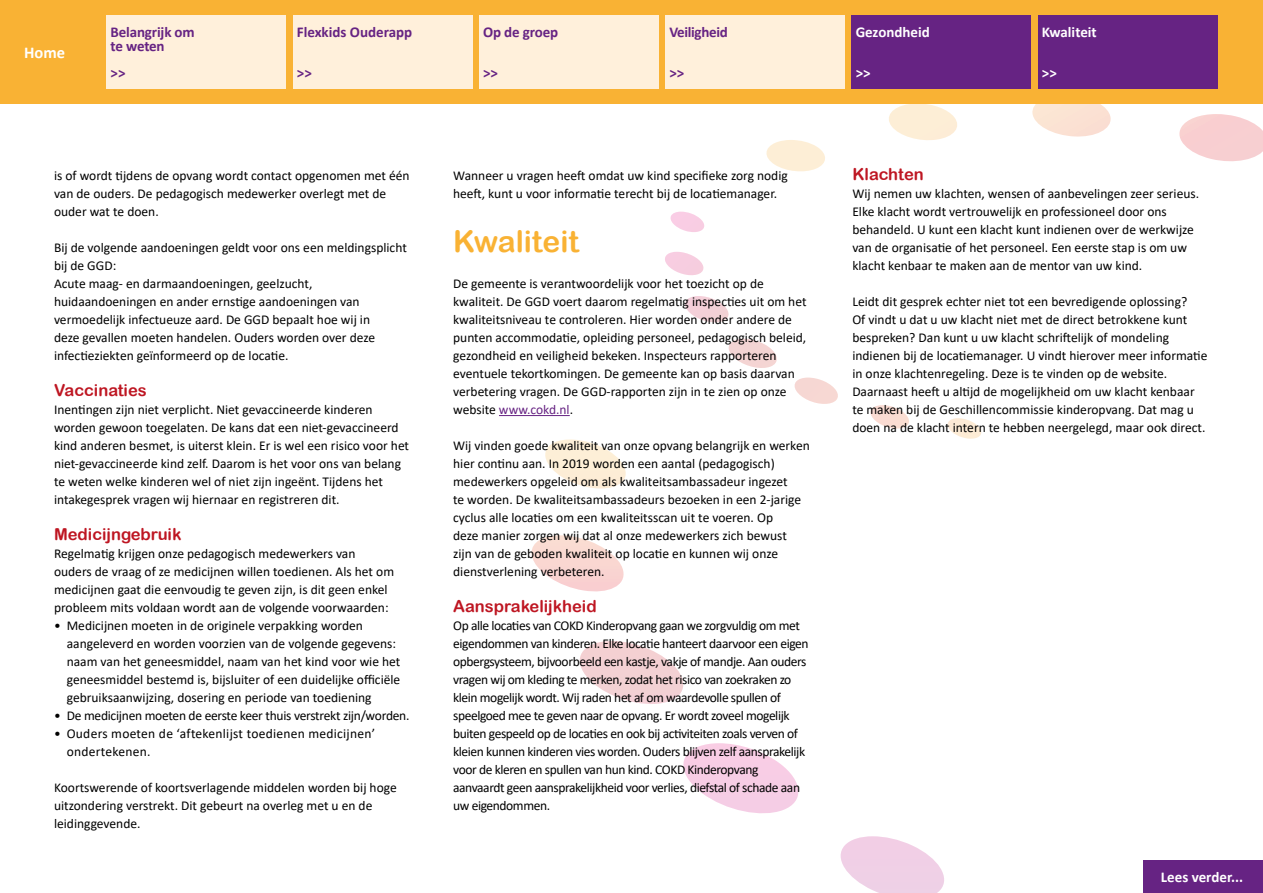
<style>
.page{position:relative;width:1263px;height:893px;background:#fff}
.page>*{position:absolute;margin:0;border:0;box-sizing:border-box;transform-origin:0 0}
.t1{font:30px "Arial Rounded MT Bold";color:#f9b234}
.t2{font:16.5px "Arial Rounded MT Bold";color:#be1622}
.t3{font:700 16.5px "Calibri";color:#fff}
.t4{font:700 15px/13.6px "Calibri";letter-spacing:-.01em;color:#662383}
.t5{font:700 15px "Calibri";color:#fff}
.t6{font:13.5px/18px "Calibri";color:#000}
.t7{font:13.5px/18px "Calibri";letter-spacing:-.03em;color:#000}
.t8{font:13.5px/18px "Calibri";letter-spacing:.02em;color:#000}
.t9{font:13.5px "Calibri";letter-spacing:-.02em;color:#000}
.s1{color:#662383}
</style>
<div class="page">
<svg style="left:665px;top:212px;width:316px;height:227px"></svg>
<svg style="left:763px;top:104px;width:500px;height:330px"></svg>
<svg style="left:531px;top:439px;width:613px;height:454px"></svg>
<hr style="left:499px;top:415px;width:71px;height:1px;background:#662383">
<div style="left:0;top:0;width:1263px;height:104px;background:#f9b234"></div>
<div style="left:106px;top:15px;width:180px;height:73px;background:#fff0db"></div>
<div style="left:293px;top:15px;width:179px;height:73px;background:#fff0db"></div>
<div style="left:851px;top:15px;width:180px;height:73px;background:#662383"></div>
<div style="left:665px;top:15px;width:180px;height:73px;background:#fff0db"></div>
<div style="left:479px;top:15px;width:180px;height:73px;background:#fff0db"></div>
<div style="left:1038px;top:15px;width:179px;height:73px;background:#662383"></div>
<div style="left:1144px;top:860px;width:119px;height:33px;background:#662383"></div>
<p class="t3" style="left:24px;top:41px;width:43px">Home</p>
<p class="t4" style="left:111px;top:25px;width:86px">Belangrijk om te weten</p>
<p class="t4" style="left:111px;top:66px;width:16px">&gt;&gt;</p>
<p class="t4" style="left:297px;top:25px;width:117px">Flexkids Ouderapp</p>
<p class="t4" style="left:297px;top:66px;width:16px">&gt;&gt;</p>
<p class="t6" style="left:54px;top:166px;width:357px">is of wordt tijdens de opvang wordt contact opgenomen met één van de ouders. De pedagogisch medewerker overlegt met de ouder wat te doen.</p>
<p class="t6" style="left:54px;top:238px;width:354px">Bij de volgende aandoeningen geldt voor ons een meldingsplicht bij de GGD:<br>Acute maag- en darmaandoeningen, geelzucht, huidaandoeningen en ander ernstige aandoeningen van vermoedelijk infectueuze aard. De GGD bepaalt hoe wij in<br>deze gevallen moeten handelen. Ouders worden over deze infectieziekten geïnformeerd op de locatie.</p>
<p class="t2" style="left:54px;top:380px;width:94px">Vaccinaties</p>
<p class="t6" style="left:54px;top:400px;width:357px">Inentingen zijn niet verplicht. Niet gevaccineerde kinderen worden gewoon toegelaten. De kans dat een niet-gevaccineerd kind anderen besmet, is uiterst klein. Er is wel een risico voor het niet-gevaccineerde kind zelf. Daarom is het voor ons van belang te weten welke kinderen wel of niet zijn ingeënt. Tijdens het intakegesprek vragen wij hiernaar en registreren dit.</p>
<p class="t2" style="left:54px;top:524px;width:129px">Medicijngebruik</p>
<p class="t6" style="left:54px;top:544px;width:342px">Regelmatig krijgen onze pedagogisch medewerkers van ouders de vraag of ze medicijnen willen toedienen. Als het om medicijnen gaat die eenvoudig te geven zijn, is dit geen enkel probleem mits voldaan wordt aan de volgende voorwaarden:</p>
<p class="t6" style="left:67px;top:616px;width:335px;text-indent:-13px">• Medicijnen moeten in de originele verpakking worden aangeleverd en worden voorzien van de volgende gegevens: naam van het geneesmiddel, naam van het kind voor wie het geneesmiddel bestemd is, bijsluiter of een duidelijke officiële gebruiksaanwijzing, dosering en periode van toediening</p>
<p class="t9" style="left:54px;top:706px;width:357px">• De medicijnen moeten de eerste keer thuis verstrekt zijn/worden.</p>
<p class="t8" style="left:67px;top:724px;width:310px;text-indent:-13px">• Ouders moeten de ‘aftekenlijst toedienen medicijnen’ ondertekenen.</p>
<p class="t6" style="left:54px;top:778px;width:344px">Koortswerende of koortsverlagende middelen worden bij hoge uitzondering verstrekt. Dit gebeurt na overleg met u en de leidinggevende.</p>
<p class="t4" style="left:483px;top:25px;width:77px">Op de groep</p>
<p class="t4" style="left:483px;top:66px;width:16px">&gt;&gt;</p>
<p class="t4" style="left:669px;top:25px;width:60px">Veiligheid</p>
<p class="t4" style="left:669px;top:66px;width:16px">&gt;&gt;</p>
<p class="t6" style="left:453px;top:166px;width:336px">Wanneer u vragen heeft omdat uw kind specifieke zorg nodig heeft, kunt u voor informatie terecht bij de locatiemanager.</p>
<h1 class="t1" style="left:453px;top:224px;width:127px">Kwaliteit</h1>
<p class="t6" style="left:453px;top:274px;width:355px">De gemeente is verantwoordelijk voor het toezicht op de kwaliteit. De GGD voert daarom regelmatig inspecties uit om het kwaliteitsniveau te controleren. Hier worden onder andere de punten accommodatie, opleiding personeel, pedagogisch beleid, gezondheid en veiligheid bekeken. Inspecteurs rapporteren eventuele tekortkomingen. De gemeente kan op basis daarvan verbetering vragen. De GGD-rapporten zijn in te zien op onze website <span class="s1">www.cokd.nl</span>.</p>
<p class="t6" style="left:453px;top:436px;width:358px">Wij vinden goede kwaliteit van onze opvang belangrijk en werken hier continu aan. In 2019 worden een aantal (pedagogisch) medewerkers opgeleid om als kwaliteitsambassadeur ingezet<br>te worden. De kwaliteitsambassadeurs bezoeken in een 2-jarige cyclus alle locaties om een kwaliteitsscan uit te voeren. Op<br>deze manier zorgen wij dat al onze medewerkers zich bewust<br>zijn van de geboden kwaliteit op locatie en kunnen wij onze dienstverlening verbeteren.</p>
<p class="t2" style="left:453px;top:596px;width:145px">Aansprakelijkheid</p>
<p class="t7" style="left:453px;top:616px;width:357px">Op alle locaties van COKD Kinderopvang gaan we zorgvuldig om met eigendommen van kinderen. Elke locatie hanteert daarvoor een eigen opbergsysteem, bijvoorbeeld een kastje, vakje of mandje. Aan ouders vragen wij om kleding te merken, zodat het risico van zoekraken zo klein mogelijk wordt. Wij raden het af om waardevolle spullen of speelgoed mee te geven naar de opvang. Er wordt zoveel mogelijk buiten gespeeld op de locaties en ook bij activiteiten zoals verven of kleien kunnen kinderen vies worden. Ouders blijven zelf aansprakelijk voor de kleren en spullen van hun kind. COKD Kinderopvang aanvaardt geen aansprakelijkheid voor verlies, diefstal of schade aan uw eigendommen.</p>
<p class="t5" style="left:856px;top:21px;width:76px">Gezondheid</p>
<p class="t5" style="left:856px;top:62px;width:16px">&gt;&gt;</p>
<p class="t5" style="left:1042px;top:21px;width:56px">Kwaliteit</p>
<p class="t5" style="left:1042px;top:62px;width:16px">&gt;&gt;</p>
<p class="t2" style="left:852px;top:164px;width:73px">Klachten</p>
<p class="t6" style="left:852px;top:184px;width:348px">Wij nemen uw klachten, wensen of aanbevelingen zeer serieus.<br>Elke klacht wordt vertrouwelijk en professioneel door ons behandeld. U kunt een klacht kunt indienen over de werkwijze van de organisatie of het personeel. Een eerste stap is om uw klacht kenbaar te maken aan de mentor van uw kind.</p>
<p class="t6" style="left:852px;top:292px;width:357px">Leidt dit gesprek echter niet tot een bevredigende oplossing?<br>Of vindt u dat u uw klacht niet met de direct betrokkene kunt bespreken? Dan kunt u uw klacht schriftelijk of mondeling indienen bij de locatiemanager. U vindt hierover meer informatie in onze klachtenregeling. Deze is te vinden op de website.<br>Daarnaast heeft u altijd de mogelijkheid om uw klacht kenbaar te maken bij de Geschillencommissie kinderopvang. Dat mag u doen na de klacht intern te hebben neergelegd, maar ook direct.</p>
<p class="t5" style="left:1161px;top:866px;width:84px">Lees verder...</p>
</div>
